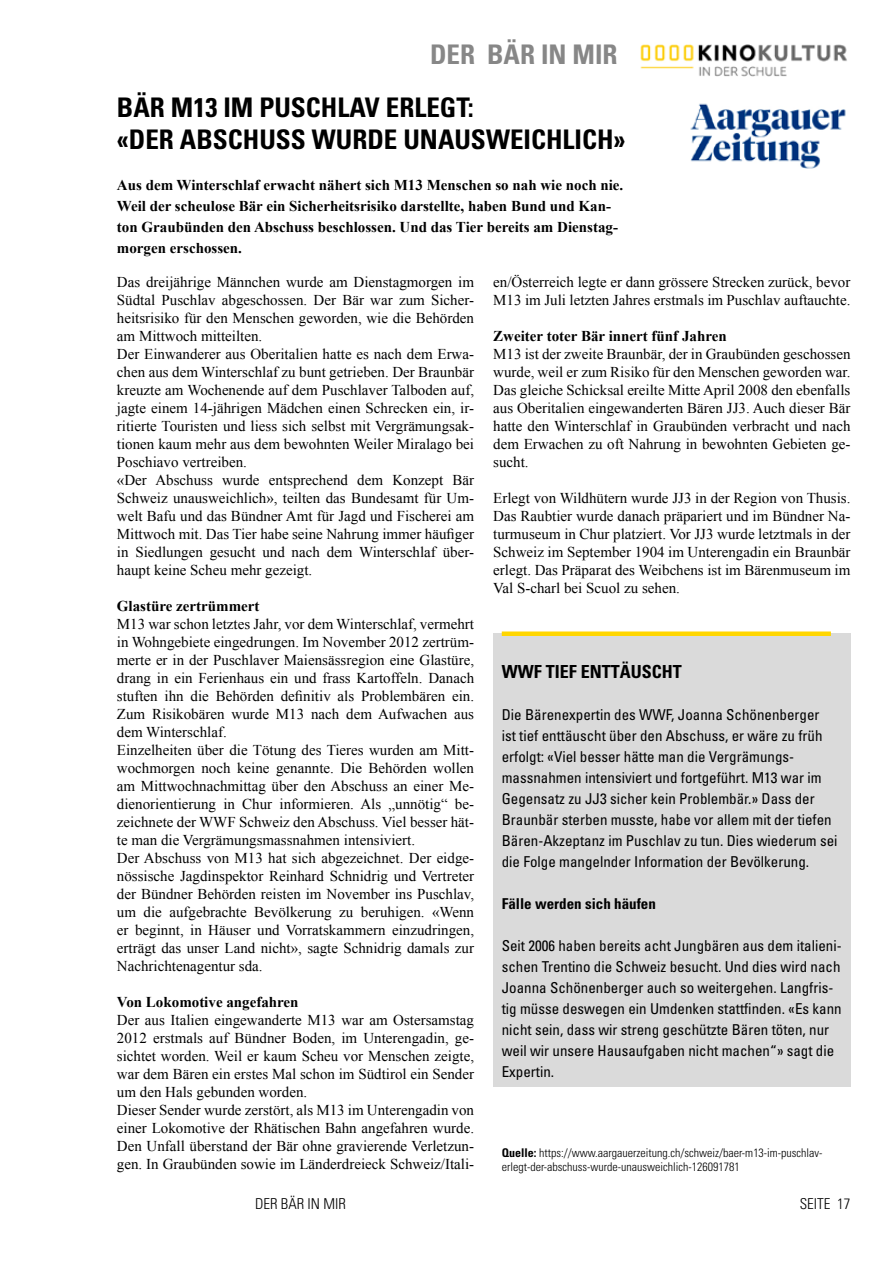
<style>
.page{position:relative;width:893px;height:1263px;background:#fff}
.page>*{position:absolute;margin:0;border:0;box-sizing:border-box;transform-origin:0 0}
.t1{font:700 condensed 27px/32.4px "Univers";color:#000}
.t2{font:700 condensed 27px "Univers";color:#878787}
.t3{font:700 condensed 18px "Univers";color:#000}
.t4{font:15px/18px "Times New Roman";color:#000}
.t5{font:condensed 15px/21px "Univers";color:#000}
.t6{font:700 15px/21px "Times New Roman";color:#000}
.t7{font:700 condensed 15px "Univers";color:#000}
.t8{font:300 condensed 15px "Univers";color:#000}
.t9{font:300 condensed 12px/14.4px "Univers";color:#000}
.s1{font-weight:700}
</style>
<div class="page">
<img style="left:640px;top:44px;width:207px;height:33px">
<div style="left:493px;top:634px;width:357px;height:453px;background:#dadada"></div>
<img style="left:690px;top:103px;width:156px;height:66px">
<div style="left:502px;top:631px;width:329px;height:5px;background:#ffd600"></div>
<h1 class="t2" style="left:430px;top:38px;width:189px">DER BÄR IN MIR</h1>
<h1 class="t1" style="left:117px;top:91px;width:510px">BÄR M13 IM PUSCHLAV ERLEGT:<br>«DER ABSCHUSS WURDE UNAUSWEICHLICH»</h1>
<p class="t6" style="left:117px;top:175px;width:508px">Aus dem Winterschlaf erwacht nähert sich M13 Menschen so nah wie noch nie.<br>Weil der scheulose Bär ein Sicherheitsrisiko darstellte, haben Bund und Kan&shy;ton Graubünden den Abschuss beschlossen. Und das Tier bereits am Dienstag&shy;morgen erschossen.</p>
<p class="t4" style="left:493px;top:273px;width:359px">en/Österreich legte er dann grössere Strecken zurück, bevor<br>M13 im Juli letzten Jahres erstmals im Puschlav auftauchte.</p>
<p class="t6" style="left:493px;top:325px;width:235px">Zweiter toter Bär innert fünf Jahren</p>
<p class="t4" style="left:493px;top:345px;width:359px;text-align:justify">M13 ist der zweite Braunbär, der in Graubünden geschossen wurde, weil er zum Risiko für den Menschen geworden war.<br>Das gleiche Schicksal ereilte Mitte April 2008 den ebenfalls aus Oberitalien eingewanderten Bären JJ3. Auch dieser Bär hatte den Winterschlaf in Graubünden verbracht und nach dem Erwachen zu oft Nahrung in bewohnten Gebieten ge&shy;sucht.</p>
<p class="t4" style="left:493px;top:489px;width:359px;text-align:justify">Erlegt von Wildhütern wurde JJ3 in der Region von Thusis.<br>Das Raubtier wurde danach präpariert und im Bündner Na&shy;turmuseum in Chur platziert. Vor JJ3 wurde letztmals in der Schweiz im September 1904 im Unterengadin ein Braunbär erlegt. Das Präparat des Weibchens ist im Bärenmuseum im Val S-charl bei Scuol zu sehen.</p>
<p class="t4" style="left:117px;top:273px;width:359px">Das dreijährige Männchen wurde am Dienstagmorgen im Südtal Puschlav abgeschossen. Der Bär war zum Sicher&shy;heitsrisiko für den Menschen geworden, wie die Behörden am Mittwoch mitteilten.<br>Der Einwanderer aus Oberitalien hatte es nach dem Erwa&shy;chen aus dem Winterschlaf zu bunt getrieben. Der Braunbär kreuzte am Wochenende auf dem Puschlaver Talboden auf, jagte einem 14-jährigen Mädchen einen Schrecken ein, ir&shy;ritierte Touristen und liess sich selbst mit Vergrämungsak&shy;tionen kaum mehr aus dem bewohnten Weiler Miralago bei Poschiavo vertreiben.<br>«Der Abschuss wurde entsprechend dem Konzept Bär Schweiz unausweichlich», teilten das Bundesamt für Um&shy;welt Bafu und das Bündner Amt für Jagd und Fischerei am Mittwoch mit. Das Tier habe seine Nahrung immer häufiger in Siedlungen gesucht und nach dem Winterschlaf über&shy;haupt keine Scheu mehr gezeigt.</p>
<p class="t6" style="left:117px;top:595px;width:144px">Glastüre zertrümmert</p>
<p class="t4" style="left:117px;top:615px;width:359px">M13 war schon letztes Jahr, vor dem Winterschlaf, vermehrt in Wohngebiete eingedrungen. Im November 2012 zertrüm&shy;merte er in der Puschlaver Maiensässregion eine Glastüre, drang in ein Ferienhaus ein und frass Kartoffeln. Danach stuften ihn die Behörden definitiv als Problembären ein.<br>Zum Risikobären wurde M13 nach dem Aufwachen aus dem Winterschlaf.<br>Einzelheiten über die Tötung des Tieres wurden am Mitt&shy;wochmorgen noch keine genannte. Die Behörden wollen am Mittwochnachmittag über den Abschuss an einer Me&shy;dienorientierung in Chur informieren. Als „unnötig“ be&shy;zeichnete der WWF Schweiz den Abschuss. Viel besser hät&shy;te man die Vergrämungsmassnahmen intensiviert.<br>Der Abschuss von M13 hat sich abgezeichnet. Der eidge&shy;nössische Jagdinspektor Reinhard Schnidrig und Vertreter der Bündner Behörden reisten im November ins Puschlav, um die aufgebrachte Bevölkerung zu beruhigen. «Wenn er beginnt, in Häuser und Vorratskammern einzudringen, erträgt das unser Land nicht», sagte Schnidrig damals zur Nachrichtenagentur sda.</p>
<p class="t6" style="left:117px;top:991px;width:183px">Von Lokomotive angefahren</p>
<p class="t4" style="left:117px;top:1011px;width:359px">Der aus Italien eingewanderte M13 war am Ostersamstag 2012 erstmals auf Bündner Boden, im Unterengadin, ge&shy;sichtet worden. Weil er kaum Scheu vor Menschen zeigte, war dem Bären ein erstes Mal schon im Südtirol ein Sender um den Hals gebunden worden.<br>Dieser Sender wurde zerstört, als M13 im Unterengadin von einer Lokomotive der Rhätischen Bahn angefahren wurde.<br>Den Unfall überstand der Bär ohne gravierende Verletzun&shy;gen. In Graubünden sowie im Länderdreieck Schweiz/Itali-</p>
<p class="t3" style="left:502px;top:660px;width:181px">WWF TIEF ENTTÄUSCHT</p>
<p class="t5" style="left:502px;top:703px;width:337px">Die Bärenexpertin des WWF, Joanna Schönenberger<br>ist tief enttäuscht über den Abschuss, er wäre zu früh erfolgt: «Viel besser hätte man die Vergrämungs&shy;massnahmen intensiviert und fortgeführt. M13 war im Gegensatz zu JJ3 sicher kein Problembär.» Dass der Braunbär sterben musste, habe vor allem mit der tiefen Bären-Akzeptanz im Puschlav zu tun. Dies wiederum sei die Folge mangelnder Information der Bevölkerung.</p>
<p class="t7" style="left:502px;top:894px;width:156px">Fälle werden sich häufen</p>
<p class="t5" style="left:502px;top:934px;width:341px">Seit 2006 haben bereits acht Jungbären aus dem italieni&shy;schen Trentino die Schweiz besucht. Und dies wird nach Joanna Schönenberger auch so weitergehen. Langfris&shy;tig müsse deswegen ein Umdenken stattfinden. «Es kann nicht sein, dass wir streng geschützte Bären töten, nur weil wir unsere Hausaufgaben nicht machen“» sagt die Expertin.</p>
<p class="t9" style="left:502px;top:1145px;width:322px"><span class="s1">Quelle:</span> https://www.aargauerzeitung.ch/schweiz/baer-m13-im-puschlav&shy;erlegt-der-abschuss-wurde-unausweichlich-126091781</p>
<p class="t8" style="left:255px;top:1195px;width:92px">DER BÄR IN MIR</p>
<p class="t8" style="left:800px;top:1195px;width:52px">SEITE 17</p>
</div>
